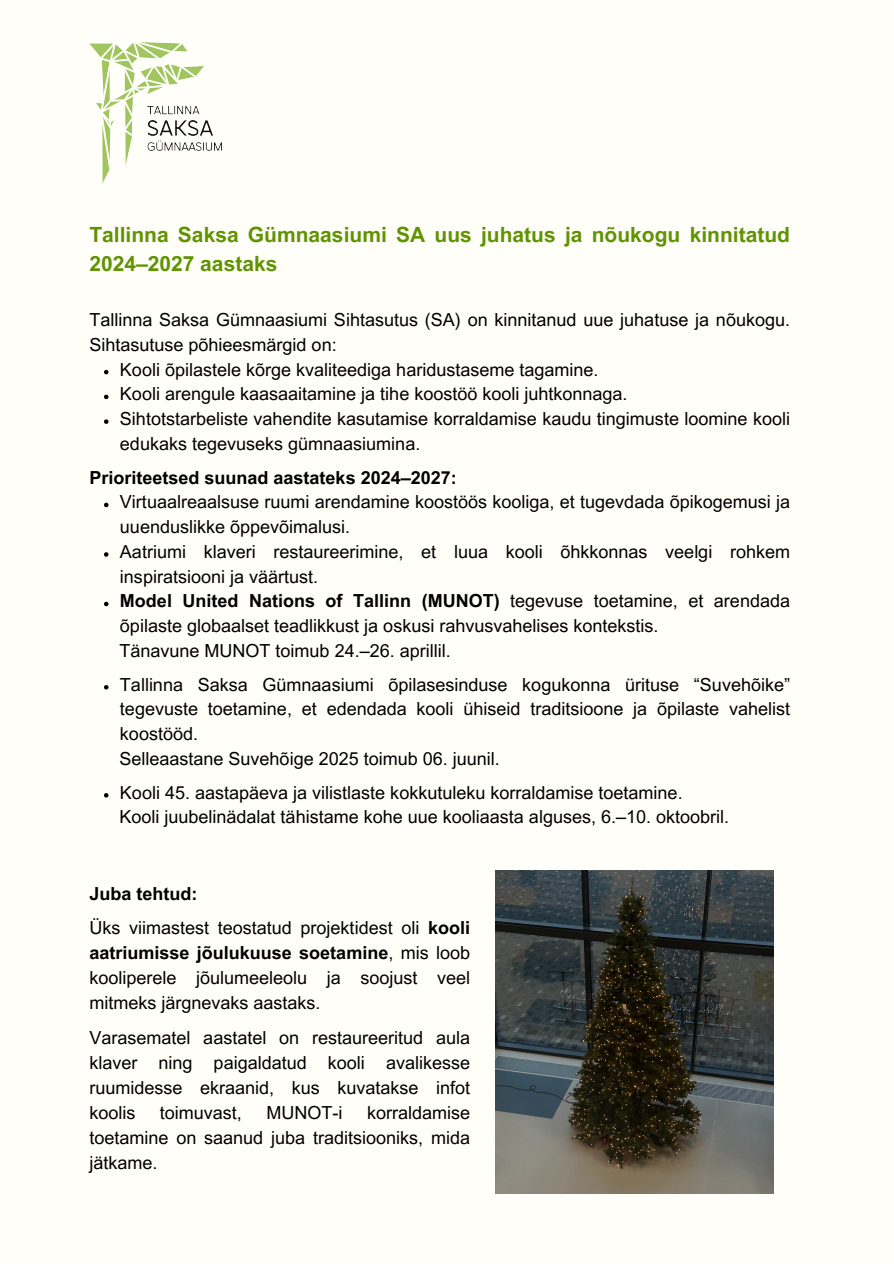
<style>
.page{position:relative;width:894px;height:1264px;background:#fff}
.page>*{position:absolute;margin:0;border:0;box-sizing:border-box;transform-origin:0 0}
.t1{font:700 21px/29.2px "Arial MT Pro";color:#5f9400}
.t2{font:18px/25px "Arial MT Pro";color:#000}
.t3{font:700 18px "Arial MT Pro";color:#000}
.s1{font-weight:700}
</style>
<div class="page">
<div style="left:0;top:0;width:893px;height:1263px;background:#fffef9"></div>
<img style="left:495px;top:870px;width:278px;height:323px">
<svg style="left:104px;top:370px;width:4px;height:4px"></svg>
<svg style="left:104px;top:394px;width:4px;height:5px"></svg>
<svg style="left:104px;top:419px;width:4px;height:5px"></svg>
<svg style="left:104px;top:502px;width:4px;height:5px"></svg>
<svg style="left:104px;top:552px;width:4px;height:4px"></svg>
<svg style="left:104px;top:601px;width:4px;height:5px"></svg>
<svg style="left:104px;top:685px;width:4px;height:4px"></svg>
<svg style="left:104px;top:793px;width:4px;height:4px"></svg>
<img style="left:89px;top:42px;width:132px;height:141px">
<p class="t1" style="left:89px;top:222px;width:702px">Tallinna Saksa Gümnaasiumi SA uus juhatus ja nõukogu kinnitatud<br>2024–2027 aastaks</p>
<h1 class="t2" style="left:89px;top:309px;width:702px">Tallinna Saksa Gümnaasiumi Sihtasutus (SA) on kinnitanud uue juhatuse ja nõukogu.<br>Sihtasutuse põhieesmärgid on:</h1>
<p class="t2" style="left:120px;top:359px;width:480px">Kooli õpilastele kõrge kvaliteediga haridustaseme tagamine.</p>
<p class="t2" style="left:120px;top:383px;width:509px">Kooli arengule kaasaaitamine ja tihe koostöö kooli juhtkonnaga.</p>
<p class="t2" style="left:120px;top:408px;width:671px">Sihtotstarbeliste vahendite kasutamise korraldamise kaudu tingimuste loomine kooli edukaks tegevuseks gümnaasiumina.</p>
<p class="t3" style="left:89px;top:470px;width:369px">Prioriteetsed suunad aastateks 2024–2027:</p>
<h2 class="t2" style="left:120px;top:492px;width:671px">Virtuaalreaalsuse ruumi arendamine koostöös kooliga, et tugevdada õpikogemusi ja uuenduslikke õppevõimalusi.</h2>
<p class="t2" style="left:120px;top:541px;width:671px">Aatriumi klaveri restaureerimine, et luua kooli õhkkonnas veelgi rohkem inspiratsiooni ja väärtust.</p>
<p class="t2" style="left:120px;top:591px;width:671px"><span class="s1">Model United Nations of Tallinn (MUNOT)</span> tegevuse toetamine, et arendada õpilaste globaalset teadlikkust ja oskusi rahvusvahelises kontekstis.</p>
<p class="t2" style="left:119px;top:640px;width:333px">Tänavune MUNOT toimub 24.–26. aprillil.</p>
<p class="t2" style="left:120px;top:674px;width:671px;text-align:justify">Tallinna Saksa Gümnaasiumi õpilasesinduse kogukonna ürituse “Suvehõike” tegevuste toetamine, et edendada kooli ühiseid traditsioone ja õpilaste vahelist koostööd.</p>
<p class="t2" style="left:119px;top:748px;width:382px">Selleaastane Suvehõige 2025 toimub 06. juunil.</p>
<p class="t2" style="left:120px;top:782px;width:564px">Kooli 45. aastapäeva ja vilistlaste kokkutuleku korraldamise toetamine.</p>
<p class="t2" style="left:119px;top:806px;width:611px">Kooli juubelinädalat tähistame kohe uue kooliaasta alguses, 6.–10. oktoobril.</p>
<p class="t3" style="left:89px;top:886px;width:109px">Juba tehtud:</p>
<h2 class="t2" style="left:89px;top:917px;width:382px;text-align:justify">Üks viimastest teostatud projektidest oli <span class="s1">kooli aatriumisse jõulukuuse soetamine</span>, mis loob kooliperele jõulumeeleolu ja soojust veel mitmeks järgnevaks aastaks.</h2>
<p class="t2" style="left:89px;top:1026px;width:382px;text-align:justify">Varasematel aastatel on restaureeritud aula klaver ning paigaldatud kooli avalikesse ruumidesse ekraanid, kus kuvatakse infot koolis</p>
<p class="t2" style="left:160px;top:1102px;width:84px">toimuvast,</p>
<p class="t2" style="left:266px;top:1102px;width:77px">MUNOT-i</p>
<p class="t2" style="left:89px;top:1102px;width:382px;text-align:justify;text-indent:277px">korraldamise toetamine on saanud juba traditsiooniks, mida jätkame.</p>
</div>
